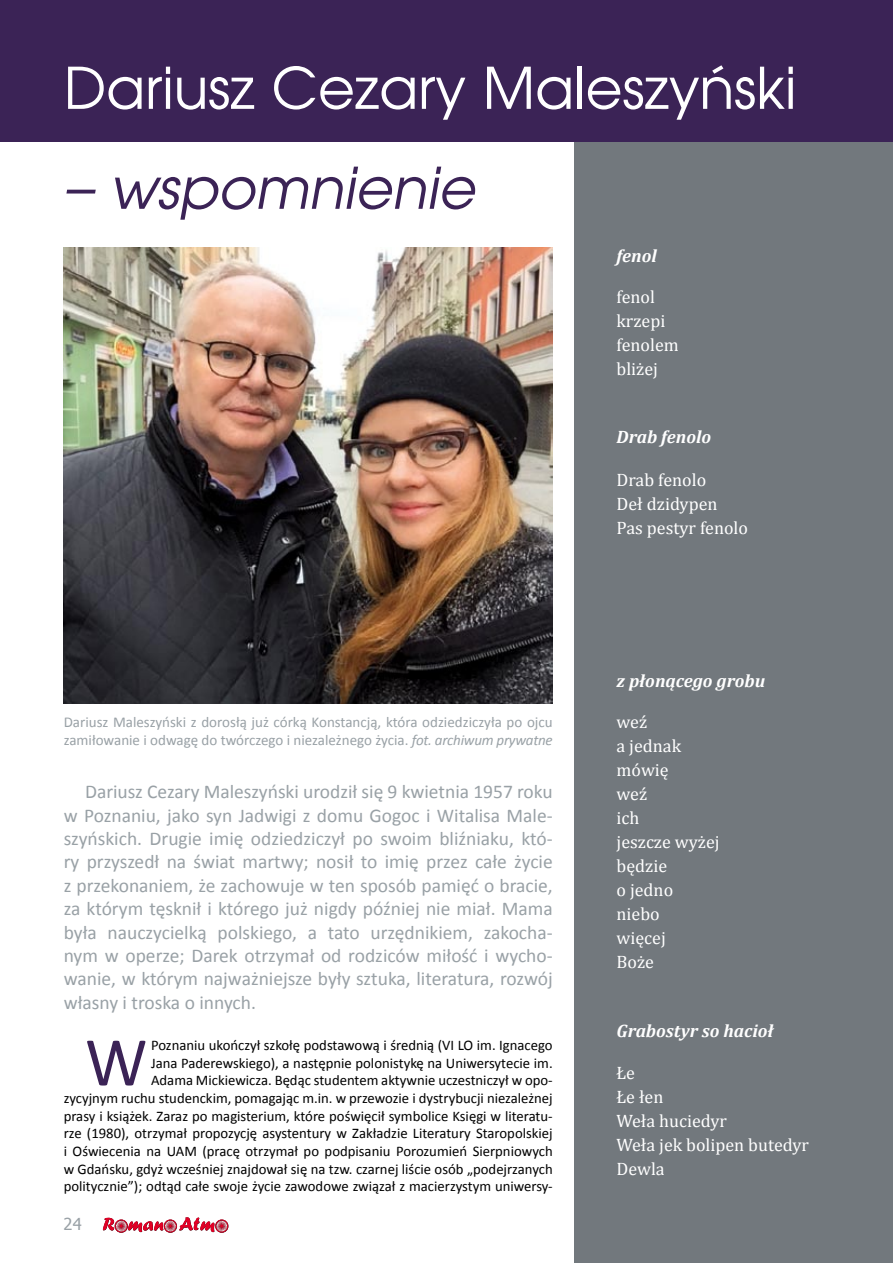
<style>
.page{position:relative;width:893px;height:1263px;background:#fff}
.page>*{position:absolute;margin:0;border:0;box-sizing:border-box;transform-origin:0 0}
.t1{font:70.35px "Calibri";color:#3b2356}
.t2{font:57px "Avalon";color:#fff}
.t3{font:italic 57px "Avalon";color:#3b2356}
.t4{font:19.5px/23.4px "Calibri";color:#99a1a6;text-align:justify}
.t5{font:18px/24px "Cambria";color:#fff}
.t6{font:italic 700 18px "Cambria";color:#fff}
.t7{font:16.5px "Tahoma";color:#99a1a6}
.t8{font:15px/18px "Calibri";color:#99a1a6}
.t9{font:14.7px/17.7px "Calibri";color:#000;text-align:right}
.s1{font-style:italic}
</style>
<div class="page">
<div style="left:574px;top:0;width:319px;height:1263px;background:#72787d"></div>
<div style="left:0;top:0;width:893px;height:142px;background:#3b2356"></div>
<img style="left:64px;top:247px;width:489px;height:457px">
<svg style="left:103px;top:1217px;width:125px;height:16px"></svg>
<h2 class="t2" style="left:64px;top:54px;width:734px">Dariusz Cezary Maleszyński</h2>
<h2 class="t3" style="left:64px;top:154px;width:412px">– wspomnienie</h2>
<p class="t8" style="left:64px;top:712px;width:490px">Dariusz Maleszyński z dorosłą już córką Konstancją, która odziedziczyła po ojcu zamiłowanie i odwagę do twórczego i niezależnego życia. <span class="s1">fot. archiwum prywatne</span></p>
<p class="t4" style="left:64px;top:779px;width:491px;text-indent:21px">Dariusz Cezary Maleszyński urodził się 9 kwietnia 1957 roku w Poznaniu, jako syn Jadwigi z domu Gogoc i Witalisa Male&shy;szyńskich. Drugie imię odziedziczył po swoim bliźniaku, któ&shy;ry przyszedł na świat martwy; nosił to imię przez całe życie z przekonaniem, że zachowuje w ten sposób pamięć o bracie, za którym tęsknił i którego już nigdy później nie miał. Mama była nauczycielką polskiego, a tato urzędnikiem, zakocha&shy;nym w operze; Darek otrzymał od rodziców miłość i wycho&shy;wanie, w którym najważniejsze były sztuka, literatura, rozwój własny i troska o innych.</p>
<p class="t9" style="left:64px;top:1036px;width:490px">Poznaniu ukończył szkołę podstawową i średnią (VI LO im. Ignacego<br>Jana Paderewskiego), a następnie polonistykę na Uniwersytecie im.<br>Adama Mickiewicza. Będąc studentem aktywnie uczestniczył w opo-<br>zycyjnym ruchu studenckim, pomagając m.in. w przewozie i dystrybucji niezależnej prasy i książek. Zaraz po magisterium, które poświęcił symbolice Księgi w literatu&shy;rze (1980), otrzymał propozycję asystentury w Zakładzie Literatury Staropolskiej i Oświecenia na UAM (pracę otrzymał po podpisaniu Porozumień Sierpniowych w Gdańsku, gdyż wcześniej znajdował się na tzw. czarnej liście osób „podejrzanych politycznie”); odtąd całe swoje życie zawodowe związał z macierzystym uniwersy-</p>
<h1 class="t1" style="left:85px;top:1018px;width:64px">W</h1>
<p class="t7" style="left:64px;top:1213px;width:10px">24</p>
<p class="t6" style="left:616px;top:245px;width:42px">fenol</p>
<p class="t5" style="left:616px;top:285px;width:64px">fenol krzepi fenolem bliżej</p>
<p class="t6" style="left:616px;top:426px;width:96px">Drab fenolo</p>
<p class="t5" style="left:616px;top:468px;width:133px">Drab fenolo<br>Deł dzidypen<br>Pas pestyr fenolo</p>
<p class="t6" style="left:616px;top:670px;width:150px">z płonącego grobu</p>
<p class="t5" style="left:616px;top:710px;width:105px">weź<br>a jednak mówię<br>weź<br>ich<br>jeszcze wyżej będzie<br>o jedno niebo<br>więcej<br>Boże</p>
<p class="t6" style="left:616px;top:1020px;width:158px">Grabostyr so hacioł</p>
<p class="t5" style="left:616px;top:1060px;width:194px">Łe<br>Łe łen<br>Weła huciedyr<br>Weła jek bolipen butedyr<br>Dewla</p>
</div>
